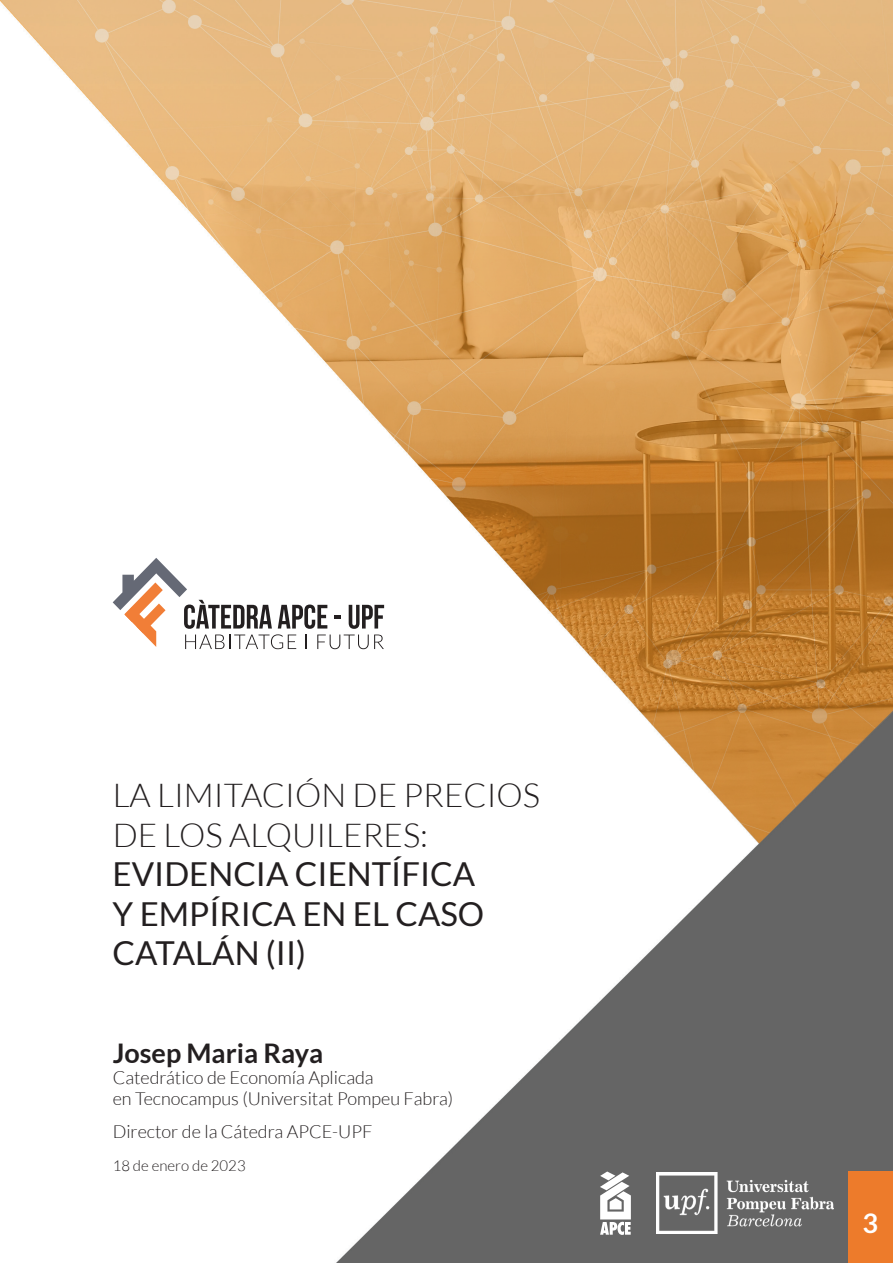
<style>
.page{position:relative;width:893px;height:1263px;background:#fff}
.page>*{position:absolute;margin:0;border:0;box-sizing:border-box;transform-origin:0 0}
.t1{font:33px/39.6px "Lato";color:#231f20}
.t2{font:300 33px/39.6px "Lato";color:#231f20}
.t3{font:700 27px "Lato";color:#231f20}
.t4{font:700 27px "Lato";color:#fff}
.t5{font:300 18px/21.6px "Lato";color:#231f20}
.t6{font:300 15px "Lato";color:#231f20}
</style>
<div class="page">
<img style="left:336px;top:844px;width:557px;height:419px">
<div style="left:848px;top:1171px;width:45px;height:92px;background:#ed7b2b"></div>
<img style="left:657px;top:1173px;width:176px;height:61px">
<svg style="left:600px;top:1171px;width:31px;height:64px"></svg>
<img style="left:0;top:0;width:893px;height:844px">
<h1 class="t2" style="left:113px;top:775px;width:429px">La limitación de precios de los alquileres:</h1>
<h1 class="t1" style="left:113px;top:854px;width:373px">EVIDENCIA CIENTÍFICA<br>Y EMPÍRICA EN EL CASO<br>CATALÁN (II )</h1>
<h2 class="t3" style="left:113px;top:1037px;width:212px">Josep Maria Raya</h2>
<p class="t5" style="left:113px;top:1066px;width:342px">Catedrático de Economía Aplicada<br>en Tecnocampus (U niversitat Pompeu Fabra)</p>
<p class="t5" style="left:113px;top:1120px;width:187px">D irector de la Cátedra APCE</p>
<p class="t5" style="left:332px;top:1120px;width:42px">-UPF</p>
<p class="t6" style="left:113px;top:1157px;width:135px">18 de enero de 2023</p>
<h2 class="t4" style="left:862px;top:1208px;width:17px">3</h2>
</div>
